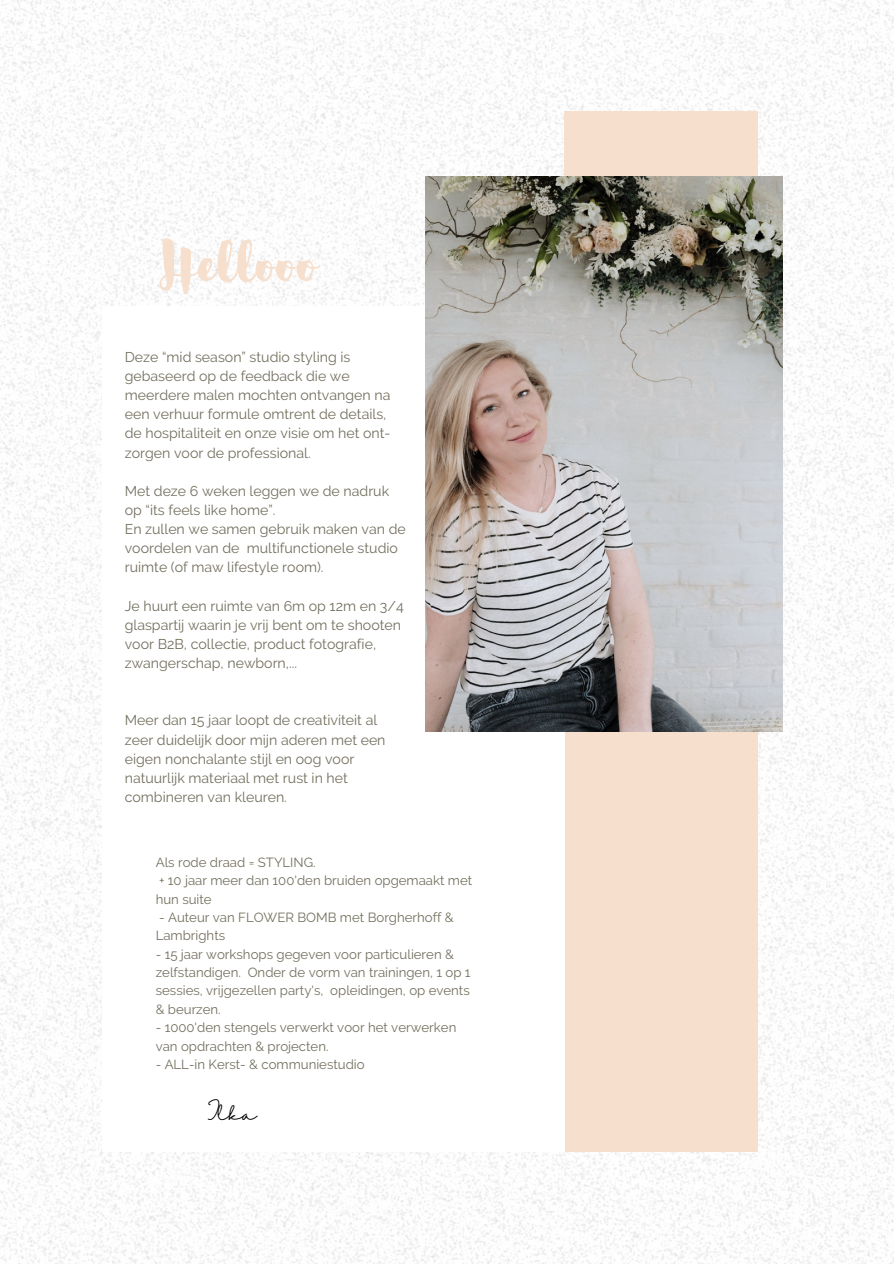
<style>
.page{position:relative;width:894px;height:1264px;background:#fff}
.page>*{position:absolute;margin:0;border:0;box-sizing:border-box;transform-origin:0 0}
.t1{font:70.2px "Sensa Brush Fill";color:#f6dfcc}
.t2{font:17.4px "Halimun";color:#000}
.t3{font:14.1px/19.2px "Raleway";color:#736f5e}
.t4{font:13.2px/18.3px "Raleway";color:#736f5e}
</style>
<div class="page">
<img style="left:0;top:0;width:893px;height:1263px">
<div style="left:564px;top:111px;width:193px;height:1040px;background:#f6dfcc"></div>
<div style="left:102px;top:306px;width:462px;height:846px;background:#fff"></div>
<img style="left:426px;top:176px;width:356px;height:555px">
<p class="t1" style="left:156px;top:220px;width:164px">Hellooo</p>
<p class="t3" style="left:125px;top:347px;width:267px">Deze “mid season” studio styling is gebaseerd op de feedback die we meerdere malen mochten ontvangen na een verhuur formule omtrent de details, de hospitaliteit en onze visie om het ont&shy;zorgen voor de professional.</p>
<p class="t3" style="left:125px;top:481px;width:266px">Met deze 6 weken leggen we de nadruk op “its feels like home”.</p>
<p class="t3" style="left:125px;top:519px;width:282px">En zullen we samen gebruik maken van de voordelen van de multifunctionele studio ruimte (of maw lifestyle room).</p>
<p class="t3" style="left:125px;top:596px;width:280px">Je huurt een ruimte van 6m op 12m en 3/4 glaspartij waarin je vrij bent om te shooten voor B2B, collectie, product fotografie, zwangerschap, newborn,...</p>
<p class="t3" style="left:125px;top:711px;width:262px">Meer dan 15 jaar loopt de creativiteit al zeer duidelijk door mijn aderen met een eigen nonchalante stijl en oog voor natuurlijk materiaal met rust in het combineren van kleuren.</p>
<p class="t4" style="left:156px;top:853px;width:161px">Als rode draad = STYLING.</p>
<p class="t4" style="left:156px;top:871px;width:318px">+ 10 jaar meer dan 100'den bruiden opgemaakt met hun suite</p>
<p class="t4" style="left:156px;top:908px;width:299px">- Auteur van FLOWER BOMB met Borgherhoff &amp;<br>Lambrights</p>
<p class="t4" style="left:156px;top:944px;width:316px">- 15 jaar workshops gegeven voor particulieren &amp; zelfstandigen. Onder de vorm van trainingen, 1 op 1 sessies, vrijgezellen party's, opleidingen, op events &amp; beurzen.</p>
<p class="t4" style="left:156px;top:1018px;width:302px">- 1000'den stengels verwerkt voor het verwerken van opdrachten &amp; projecten.</p>
<h2 class="t4" style="left:156px;top:1055px;width:210px">- ALL-in Kerst- &amp; communiestudio</h2>
<h2 class="t2" style="left:207px;top:1103px;width:51px">Ilka</h2>
</div>
